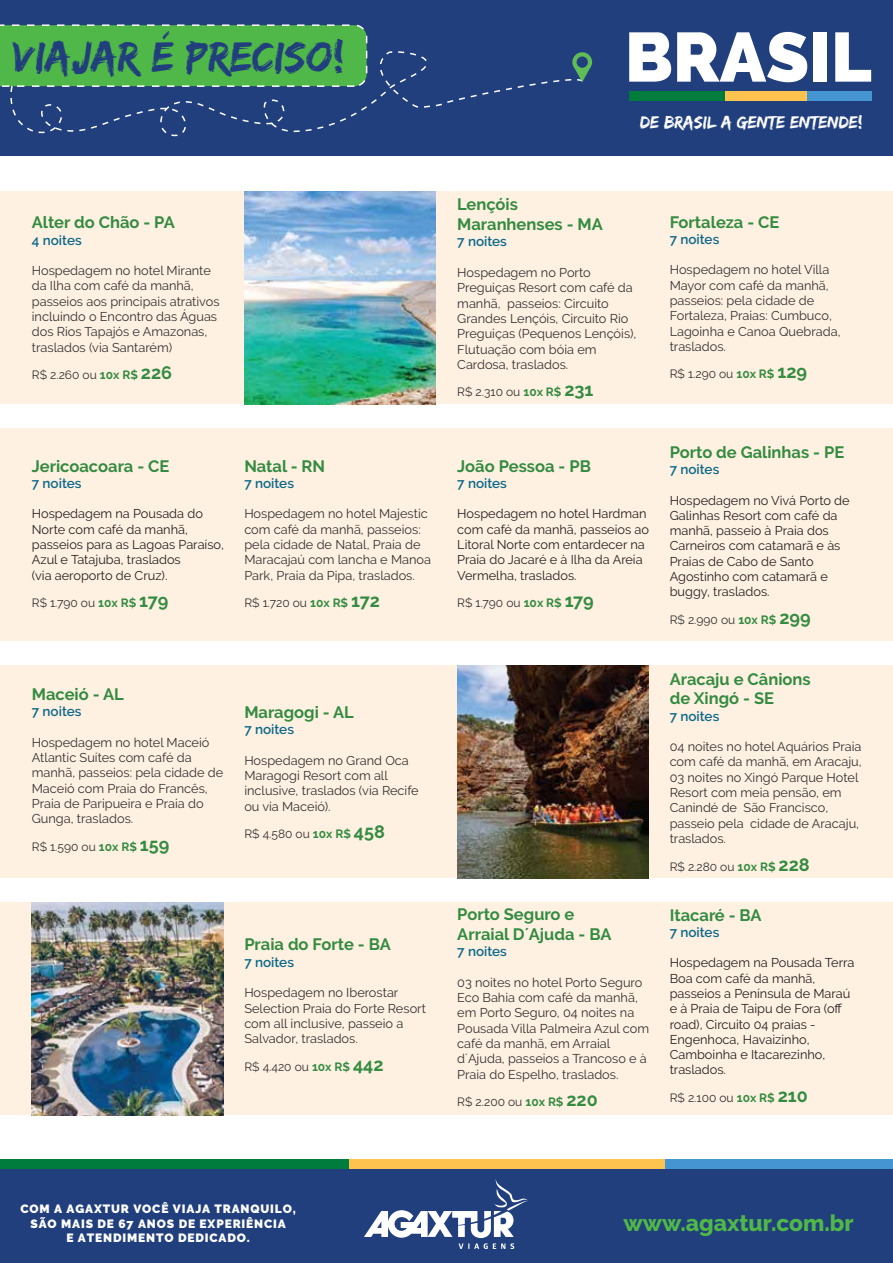
<style>
.page{position:relative;width:893px;height:1263px;background:#fff}
.page>*{position:absolute;margin:0;border:0;box-sizing:border-box;transform-origin:0 0}
.t1{font:900 69.45px "Raleway";color:#fff}
.t2{font:44.1px "Edo SZ";color:#213f7d}
.t3{font:800 22.8px "Raleway";color:#50b848}
.t4{font:18px "Edo SZ";color:#fff}
.t5{font:700 16.5px/19.8px "Raleway";color:#348b41}
.t6{font:600 13.5px "Raleway";color:#0d6989}
.t7{font:12.75px/15.3px "Raleway";color:#333132}
.t8{font:12.75px/15.3px "Raleway";color:#231f20}
.t9{font:12px "Raleway";color:#333132}
.t10{font:900 12px/14.4px "Raleway";letter-spacing:.07em;color:#fff;text-align:center}
.s1{font-weight:700;color:#348b41}
.s2{font-weight:700;font-size:18px;color:#348b41}
</style>
<div class="page">
<div style="left:0;top:0;width:893px;height:156px;background:#213f7d"></div>
<div style="left:0;top:1159px;width:893px;height:104px;background:#213f7d"></div>
<div style="left:0;top:192px;width:893px;height:212px;background:#fff1e2"></div>
<img style="left:244px;top:192px;width:192px;height:212px">
<div style="left:0;top:666px;width:893px;height:212px;background:#fff1e2"></div>
<div style="left:0;top:429px;width:893px;height:212px;background:#fff1e2"></div>
<img style="left:457px;top:666px;width:191px;height:212px">
<div style="left:0;top:903px;width:893px;height:212px;background:#fff1e2"></div>
<img style="left:32px;top:903px;width:191px;height:212px">
<svg style="left:364px;top:1179px;width:164px;height:70px"></svg>
<svg style="left:0;top:24px;width:367px;height:63px;background:#53b54f"></svg>
<svg style="left:10px;top:50px;width:562px;height:87px"></svg>
<svg style="left:572px;top:52px;width:20px;height:30px"></svg>
<div style="left:629px;top:91px;width:243px;height:9px;background:#007c3d"></div>
<div style="left:790px;top:91px;width:82px;height:9px;background:#4495d1"></div>
<div style="left:725px;top:91px;width:82px;height:9px;background:#fec34e"></div>
<div style="left:0;top:1159px;width:893px;height:9px;background:#007c3d"></div>
<div style="left:598px;top:1159px;width:295px;height:9px;background:#4495d1"></div>
<div style="left:349px;top:1159px;width:316px;height:9px;background:#fec34e"></div>
<h2 class="t2" style="left:13px;top:31px;width:333px">VIAJAR É PRECISO!</h2>
<h1 class="t1" style="left:625px;top:17px;width:248px">BRASIL</h1>
<h3 class="t4" style="left:640px;top:112px;width:224px">DE BRASIL A GENTE ENTENDE!</h3>
<p class="t5" style="left:32px;top:213px;width:145px">Alter do Chão - PA</p>
<p class="t6" style="left:32px;top:232px;width:51px">4 noites</p>
<p class="t7" style="left:32px;top:263px;width:189px">Hospedagem no hotel Mirante da Ilha com café da manhã, passeios aos principais atrativos incluindo o Encontro das Águas dos Rios Tapajós e Amazonas, traslados (via Santarém)</p>
<p class="t9" style="left:32px;top:368px;width:142px">R$ 2.260 ou <span class="s1">10x R$</span> <span class="s2">226</span></p>
<p class="t5" style="left:32px;top:456px;width:139px">Jericoacoara - CE</p>
<p class="t6" style="left:32px;top:475px;width:51px">7 noites</p>
<p class="t8" style="left:32px;top:506px;width:194px">Hospedagem na Pousada do<br>Norte com café da manhã, passeios para as Lagoas Paraíso,<br>Azul e Tatajuba, traslados<br>(via aeroporto de Cruz).</p>
<p class="t9" style="left:32px;top:596px;width:138px">R$ 1.790 ou <span class="s1">10x R$</span> <span class="s2">179</span></p>
<p class="t5" style="left:244px;top:456px;width:82px">Natal - RN</p>
<p class="t6" style="left:244px;top:475px;width:51px">7 noites</p>
<p class="t7" style="left:244px;top:506px;width:188px">Hospedagem no hotel Majestic com café da manhã, passeios: pela cidade de Natal, Praia de<br>Maracajaú com lancha e Manoa<br>Park, Praia da Pipa, traslados.</p>
<p class="t9" style="left:244px;top:596px;width:137px">R$ 1.720 ou <span class="s1">10x R$</span> <span class="s2">172</span></p>
<p class="t5" style="left:32px;top:684px;width:94px">Maceió - AL</p>
<p class="t6" style="left:32px;top:704px;width:51px">7 noites</p>
<p class="t7" style="left:32px;top:735px;width:193px">Hospedagem no hotel Maceió<br>Atlantic Suítes com café da manhã, passeios: pela cidade de<br>Maceió com Praia do Francês,<br>Praia de Paripueira e Praia do<br>Gunga, traslados.</p>
<p class="t9" style="left:32px;top:840px;width:139px">R$ 1.590 ou <span class="s1">10x R$</span> <span class="s2">159</span></p>
<p class="t5" style="left:244px;top:702px;width:111px">Maragogi - AL</p>
<p class="t6" style="left:244px;top:722px;width:51px">7 noites</p>
<p class="t7" style="left:244px;top:753px;width:176px">Hospedagem no Grand Oca<br>Maragogi Resort com all inclusive, traslados (via Recife ou via Maceió).</p>
<p class="t9" style="left:244px;top:827px;width:142px">R$ 4.580 ou <span class="s1">10x R$</span> <span class="s2">458</span></p>
<p class="t5" style="left:244px;top:935px;width:148px">Praia do Forte - BA</p>
<p class="t6" style="left:244px;top:954px;width:51px">7 noites</p>
<p class="t7" style="left:244px;top:985px;width:183px">Hospedagem no Iberostar<br>Selection Praia do Forte Resort com all inclusive, passeio a<br>Salvador, traslados.</p>
<p class="t9" style="left:244px;top:1059px;width:141px">R$ 4.420 ou <span class="s1">10x R$</span> <span class="s2">442</span></p>
<p class="t5" style="left:457px;top:195px;width:147px">Lençóis<br>Maranhenses - MA</p>
<p class="t6" style="left:457px;top:234px;width:51px">7 noites</p>
<p class="t7" style="left:457px;top:265px;width:181px">Hospedagem no Porto<br>Preguiças Resort com café da manhã, passeios: Circuito<br>Grandes Lençóis, Circuito Rio<br>Preguiças (Pequenos Lençóis),<br>Flutuação com bóia em<br>Cardosa, traslados.</p>
<p class="t9" style="left:457px;top:385px;width:138px">R$ 2.310 ou <span class="s1">10x R$</span> <span class="s2">231</span></p>
<p class="t5" style="left:457px;top:456px;width:135px">João Pessoa - PB</p>
<p class="t6" style="left:457px;top:475px;width:51px">7 noites</p>
<p class="t8" style="left:457px;top:506px;width:193px">Hospedagem no hotel Hardman com café da manhã, passeios ao<br>Litoral Norte com entardecer na<br>Praia do Jacaré e à Ilha da Areia<br>Vermelha, traslados.</p>
<p class="t9" style="left:457px;top:596px;width:138px">R$ 1.790 ou <span class="s1">10x R$</span> <span class="s2">179</span></p>
<p class="t5" style="left:457px;top:904px;width:156px">Porto Seguro e<br>Arraial D´Ajuda - BA</p>
<p class="t6" style="left:457px;top:944px;width:51px">7 noites</p>
<p class="t7" style="left:457px;top:974px;width:193px">03 noites no hotel Porto Seguro<br>Eco Bahia com café da manhã, em Porto Seguro, 04 noites na<br>Pousada Villa Palmeira Azul com café da manhã, em Arraial d´Ajuda, passeios a Trancoso e à<br>Praia do Espelho, traslados.</p>
<p class="t9" style="left:457px;top:1095px;width:142px">R$ 2.200 ou <span class="s1">10x R$</span> <span class="s2">220</span></p>
<p class="t5" style="left:670px;top:212px;width:111px">Fortaleza - CE</p>
<p class="t6" style="left:670px;top:231px;width:51px">7 noites</p>
<p class="t7" style="left:670px;top:262px;width:172px">Hospedagem no hotel Villa<br>Mayor com café da manhã, passeios: pela cidade de<br>Fortaleza, Praias: Cumbuco,<br>Lagoinha e Canoa Quebrada, traslados.</p>
<p class="t9" style="left:670px;top:367px;width:139px">R$ 1.290 ou <span class="s1">10x R$</span> <span class="s2">129</span></p>
<p class="t5" style="left:670px;top:442px;width:176px">Porto de Galinhas - PE</p>
<p class="t6" style="left:670px;top:461px;width:51px">7 noites</p>
<p class="t8" style="left:670px;top:492px;width:182px">Hospedagem no Vivá Porto de<br>Galinhas Resort com café da manhã, passeio à Praia dos<br>Carneiros com catamarã e às<br>Praias de Cabo de Santo<br>Agostinho com catamarã e buggy, traslados.</p>
<p class="t9" style="left:670px;top:613px;width:143px">R$ 2.990 ou <span class="s1">10x R$</span> <span class="s2">299</span></p>
<p class="t5" style="left:670px;top:669px;width:143px">Aracaju e Cânions de Xingó - SE</p>
<p class="t6" style="left:670px;top:708px;width:51px">7 noites</p>
<p class="t7" style="left:670px;top:739px;width:194px">04 noites no hotel Aquários Praia com café da manhã, em Aracaju,<br>03 noites no Xingó Parque Hotel<br>Resort com meia pensão, em<br>Canindé de São Francisco, passeio pela cidade de Aracaju, traslados.</p>
<p class="t9" style="left:670px;top:859px;width:142px">R$ 2.280 ou <span class="s1">10x R$</span> <span class="s2">228</span></p>
<p class="t5" style="left:670px;top:905px;width:94px">Itacaré - BA</p>
<p class="t6" style="left:670px;top:924px;width:51px">7 noites</p>
<p class="t8" style="left:670px;top:955px;width:186px">Hospedagem na Pousada Terra<br>Boa com café da manhã, passeios a Península de Maraú e à Praia de Taipu de Fora (off road), Circuito 04 praias -<br>Engenhoca, Havaizinho,<br>Camboinha e Itacarezinho, traslados.</p>
<p class="t9" style="left:670px;top:1091px;width:140px">R$ 2.100 ou <span class="s1">10x R$</span> <span class="s2">210</span></p>
<p class="t10" style="left:20px;top:1202px;width:277px">COM A AGAXTUR VOCÊ VIAJA TRANQUILO,<br>SÃO MAIS DE 67 ANOS DE EXPERIÊNCIA<br>E ATENDIMENTO DEDICADO.</p>
<h3 class="t3" style="left:623px;top:1210px;width:232px">www.agaxtur.com.br</h3>
</div>
